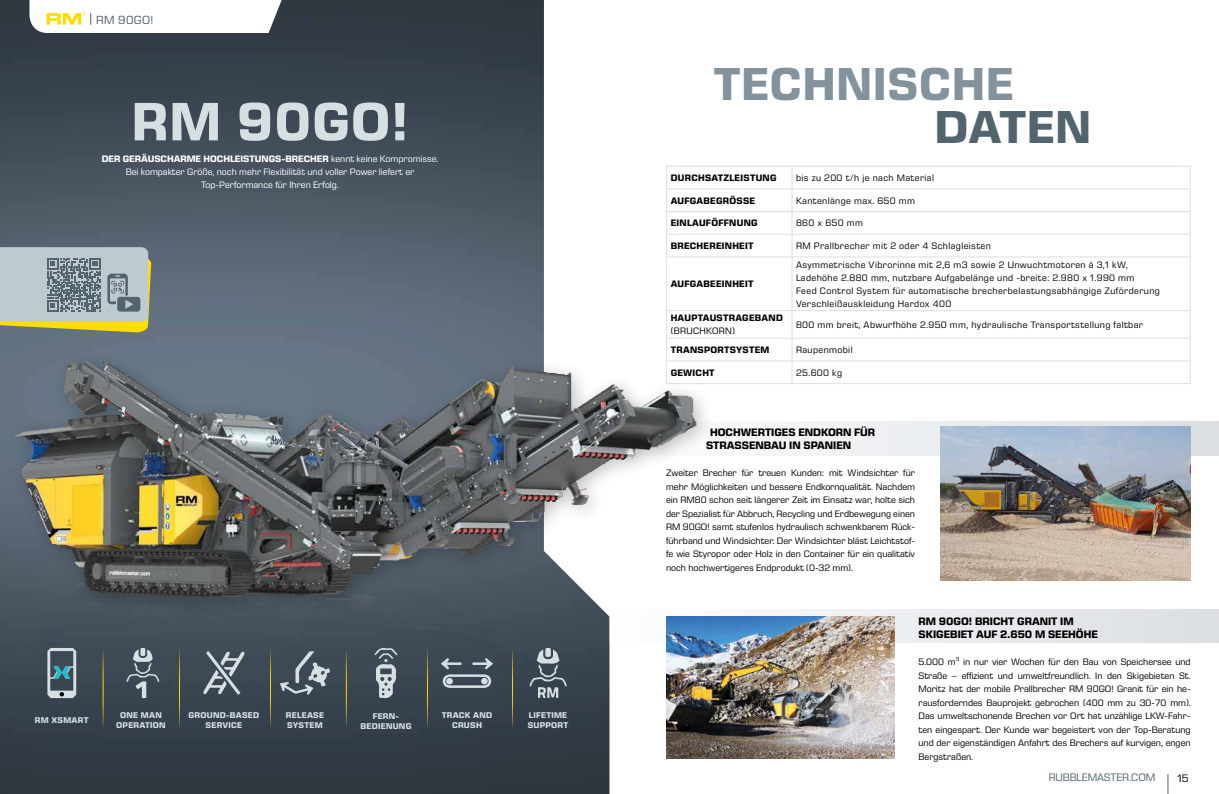
<style>
.page{position:relative;width:1219px;height:794px;background:#fff}
.page>*{position:absolute;margin:0;border:0;box-sizing:border-box;transform-origin:0 0}
.t1{font:700 55px "Eurostile Next LT Pro";letter-spacing:.02em;color:#d8dfe3}
.t2{font:700 47px "Eurostile Next LT Pro";letter-spacing:.02em;color:#83929b}
.t3{font:700 47px "Eurostile Next LT Pro";letter-spacing:.01em;color:#52646d}
.t4{font:12px "Eurostile Next LT Pro";letter-spacing:.03em;color:#52646d}
.t5{font:700 11px/13.5px "Eurostile Next LT Pro";color:#000}
.t6{font:11px "Eurostile Next LT Pro";letter-spacing:-.01em;color:#52646d}
.t7{font:11px "Eurostile Next LT Pro";color:#000}
.t8{font:9.5px/13.5px "Eurostile Next LT Pro";letter-spacing:.04em;color:#000;text-align:justify}
.t9{font:9.5px/13px "Eurostile Next LT Pro";color:#fff;text-align:center}
.t10{font:700 9.5px "Eurostile Next LT Pro";letter-spacing:.03em;color:#000}
.t11{font:700 8.5px/10.2px "Eurostile Next LT Pro";letter-spacing:.03em;color:#d8dfe3;text-align:center}
.s1{font-weight:700}
</style>
<div class="page">
<img style="left:0;top:0;width:609px;height:794px">
<svg style="left:770px;top:421px;width:449px;height:34px"></svg>
<div style="left:609px;top:609px;width:610px;height:33px;background:linear-gradient(to right,#feffff,#dadfe2)"></div>
<hr style="left:427px;top:648px;width:1px;height:80px;background:#fd0">
<hr style="left:512px;top:648px;width:1px;height:80px;background:#fd0">
<hr style="left:346px;top:648px;width:1px;height:80px;background:#fd0">
<hr style="left:270px;top:648px;width:1px;height:80px;background:#fd0">
<hr style="left:179px;top:648px;width:1px;height:80px;background:#fd0">
<hr style="left:103px;top:648px;width:1px;height:80px;background:#fd0">
<img style="left:940px;top:427px;width:251px;height:153px">
<img style="left:666px;top:616px;width:229px;height:142px">
<div style="left:4px;top:346px;width:711px;height:271px;background:#000;opacity:.25"></div>
<img style="left:13px;top:357px;width:461px;height:161px">
<div style="left:20px;top:544px;width:524px;height:140px;background:#000;opacity:.25"></div>
<img style="left:12px;top:518px;width:517px;height:148px">
<svg style="left:1168px;top:774px;width:1px;height:20px"></svg>
<svg style="left:29px;top:0;width:256px;height:33px"></svg>
<svg style="left:0;top:247px;width:151px;height:86px;background:#aab2a5"></svg>
<hr style="left:666px;top:166px;width:126px;height:1px;background:#d8dfe3">
<hr style="left:792px;top:166px;width:399px;height:1px;background:#d8dfe3">
<hr style="left:666px;top:188px;width:126px;height:1px;background:#d8dfe3">
<hr style="left:792px;top:188px;width:399px;height:1px;background:#d8dfe3">
<hr style="left:666px;top:211px;width:126px;height:1px;background:#d8dfe3">
<hr style="left:792px;top:211px;width:399px;height:1px;background:#d8dfe3">
<hr style="left:666px;top:234px;width:126px;height:1px;background:#d8dfe3">
<svg style="left:666px;top:167px;width:1px;height:89px"></svg>
<hr style="left:792px;top:234px;width:399px;height:1px;background:#d8dfe3">
<svg style="left:791px;top:167px;width:1px;height:89px"></svg>
<svg style="left:1190px;top:167px;width:1px;height:89px"></svg>
<hr style="left:666px;top:256px;width:126px;height:1px;background:#d8dfe3">
<hr style="left:666px;top:257px;width:1px;height:53px;background:#d8dfe3">
<hr style="left:792px;top:256px;width:399px;height:1px;background:#d8dfe3">
<hr style="left:791px;top:257px;width:1px;height:53px;background:#d8dfe3">
<hr style="left:1190px;top:257px;width:1px;height:53px;background:#d8dfe3">
<hr style="left:666px;top:310px;width:126px;height:1px;background:#d8dfe3">
<hr style="left:792px;top:310px;width:399px;height:1px;background:#d8dfe3">
<hr style="left:666px;top:338px;width:126px;height:1px;background:#d8dfe3">
<hr style="left:792px;top:338px;width:399px;height:1px;background:#d8dfe3">
<hr style="left:666px;top:360px;width:126px;height:1px;background:#d8dfe3">
<svg style="left:666px;top:311px;width:1px;height:72px"></svg>
<hr style="left:792px;top:360px;width:399px;height:1px;background:#d8dfe3">
<svg style="left:791px;top:311px;width:1px;height:72px"></svg>
<svg style="left:1190px;top:311px;width:1px;height:72px"></svg>
<hr style="left:666px;top:383px;width:126px;height:1px;background:#d8dfe3">
<hr style="left:792px;top:383px;width:399px;height:1px;background:#d8dfe3">
<svg style="left:47px;top:648px;width:29px;height:50px"></svg>
<svg style="left:126px;top:648px;width:33px;height:50px;background:#5f6a74"></svg>
<svg style="left:203px;top:651px;width:42px;height:44px;background:#69747d"></svg>
<svg style="left:280px;top:651px;width:50px;height:44px;background:#5f6a74"></svg>
<svg style="left:374px;top:647px;width:24px;height:51px"></svg>
<svg style="left:441px;top:658px;width:52px;height:30px"></svg>
<div style="left:446px;top:678px;width:7px;height:6px;background:#d8dfe3;border-radius:50%"></div>
<div style="left:481px;top:678px;width:7px;height:6px;background:#d8dfe3;border-radius:50%"></div>
<svg style="left:529px;top:648px;width:38px;height:50px;background:#616c76"></svg>
<p class="t4" style="left:96px;top:13px;width:59px">RM 90GO!</p>
<h1 class="t1" style="left:132px;top:90px;width:278px">RM 90GO!</h1>
<p class="t9" style="left:102px;top:153px;width:338px"><span class="s1">DER GERÄUSCHARME HOCHLEISTUNGS-BRECHER</span> kennt keine Kompromisse.<br>Bei kompakter Größe, noch mehr Flexibilität und voller Power liefert er<br>Top-Performance für Ihren Erfolg.</p>
<p class="t11" style="left:35px;top:715px;width:55px">RM XSMART</p>
<p class="t11" style="left:116px;top:710px;width:51px">ONE MAN<br>OPERATION</p>
<p class="t11" style="left:189px;top:710px;width:72px">GROUND-BASED<br>SERVICE</p>
<p class="t11" style="left:286px;top:710px;width:40px;text-align:left">RELEASE<br>SYSTEM</p>
<p class="t11" style="left:361px;top:711px;width:52px">FERN-<br>BEDIENUNG</p>
<p class="t11" style="left:442px;top:710px;width:52px">TRACK AND<br>CRUSH</p>
<p class="t11" style="left:528px;top:710px;width:42px;text-align:left">LIFETIME<br>SUPPORT</p>
<h2 class="t2" style="left:714px;top:58px;width:301px">TECHNISCHE</h2>
<h2 class="t3" style="left:935px;top:100px;width:158px">DATEN</h2>
<p class="t10" style="left:671px;top:172px;width:107px">DURCHSATZLEISTUNG</p>
<p class="t8" style="left:796px;top:171px;width:139px">bis zu 200 t/h je nach Material</p>
<p class="t10" style="left:671px;top:195px;width:86px">AUFGABEGRÖSSE</p>
<p class="t8" style="left:796px;top:194px;width:120px">Kantenlänge max. 650 mm</p>
<p class="t10" style="left:671px;top:218px;width:88px">EINLAUFÖFFNUNG</p>
<p class="t8" style="left:796px;top:216px;width:68px">860 x 650 mm</p>
<p class="t10" style="left:671px;top:240px;width:84px">BRECHEREINHEIT</p>
<p class="t8" style="left:796px;top:239px;width:196px">RM Prallbrecher mit 2 oder 4 Schlagleisten</p>
<p class="t10" style="left:671px;top:278px;width:84px">AUFGABEEINHEIT</p>
<p class="t8" style="left:796px;top:258px;width:365px;line-height:13px;text-align:left">Asymmetrische Vibrorinne mit 2,6 m3 sowie 2 Unwuchtmotoren à 3,1 kW, Ladehöhe 2.880 mm, nutzbare Aufgabelänge und -breite: 2.980 x 1.990 mm<br>Feed Control System für automatische brecherbelastungsabhängige Zuförderung Verschleißauskleidung Hardox 400</p>
<p class="t10" style="left:671px;top:313px;width:114px">HAUPTAUSTRAGEBAND</p>
<p class="t8" style="left:671px;top:324px;width:66px">(BRUCHKORN)</p>
<p class="t8" style="left:796px;top:318px;width:348px">800 mm breit, Abwurfhöhe 2.950 mm, hydraulische Transportstellung faltbar</p>
<p class="t10" style="left:671px;top:344px;width:100px">TRANSPORTSYSTEM</p>
<p class="t8" style="left:796px;top:343px;width:58px">Raupenmobil</p>
<p class="t10" style="left:671px;top:367px;width:46px">GEWICHT</p>
<p class="t8" style="left:796px;top:366px;width:48px">25.600 kg</p>
<p class="t5" style="left:706px;top:425px;width:171px;text-indent:4px">HOCHWERTIGES ENDKORN FÜR<br>STRASSENBAU IN SPANIEN</p>
<p class="t8" style="left:666px;top:466px;width:251px">Zweiter Brecher für treuen Kunden: mit Windsichter für mehr Möglichkeiten und bessere Endkornqualität. Nachdem ein RM80 schon seit längerer Zeit im Einsatz war, holte sich der Spezialist für Abbruch, Recycling und Erdbewegung einen RM 90GO! samt stufenlos hydraulisch schwenkbarem Rück&shy;führband und Windsichter. Der Windsichter bläst Leichtstof&shy;fe wie Styropor oder Holz in den Container für ein qualitativ noch hochwertigeres Endprodukt (0-32 mm).</p>
<p class="t5" style="left:918px;top:614px;width:181px">RM 90GO! BRICHT GRANIT IM<br>SKIGEBIET AUF 2.650 M SEEHÖHE</p>
<p class="t8" style="left:918px;top:655px;width:274px">5.000 m³ in nur vier Wochen für den Bau von Speichersee und Straße – effizient und umweltfreundlich. In den Skigebieten St.<br>Moritz hat der mobile Prallbrecher RM 90GO! Granit für ein he&shy;rausforderndes Bauprojekt gebrochen (400 mm zu 30-70 mm).<br>Das umweltschonende Brechen vor Ort hat unzählige LKW-Fahr&shy;ten eingespart. Der Kunde war begeistert von der Top-Beratung und der eigenständigen Anfahrt des Brechers auf kurvigen, engen Bergstraßen.</p>
<p class="t6" style="left:1049px;top:771px;width:108px">RUBBLEMASTER.COM</p>
<p class="t7" style="left:1177px;top:772px;width:13px">15</p>
</div>
